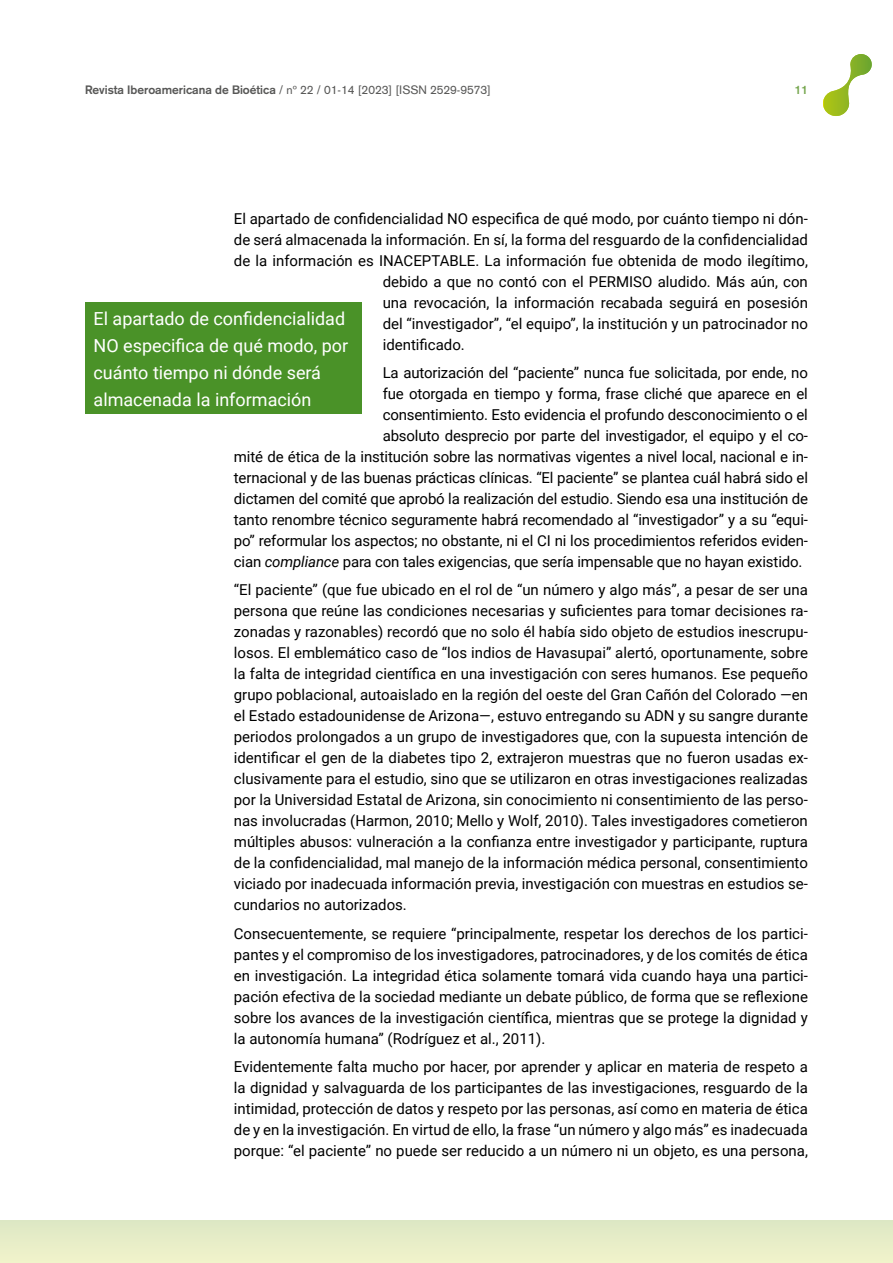
<style>
.page{position:relative;width:893px;height:1263px;background:#fff}
.page>*{position:absolute;margin:0;border:0;box-sizing:border-box;transform-origin:0 0}
.t1{font:18px/27px "Roboto";color:#fff}
.t2{font:15px/21px "Roboto";letter-spacing:-.01em;color:#000;text-align:justify}
.t3{font:12px "Akzidenz Grotesk";color:#575756}
.t4{font:700 12px "Akzidenz Grotesk";color:#74a54c}
.s1{font-weight:700}
.s2{font-style:italic}
</style>
<div class="page">
<div style="left:0;top:1220px;width:893px;height:43px;background:#e7edc8"></div>
<svg style="left:823px;top:54px;width:49px;height:62px"></svg>
<div style="left:85px;top:303px;width:276px;height:111px;background:#4a9228"></div>
<p class="t3" style="left:85px;top:83px;width:407px"><span class="s1">Revista Iberoamericana de Bioética</span> / nº 22 / 01-14 [2023] [ISSN 2529-9573]</p>
<p class="t4" style="left:795px;top:83px;width:15px">11</p>
<p class="t2" style="left:234px;top:207px;width:576px">El apartado de confidencialidad NO especifica de qué modo, por cuánto tiempo ni dón-</p>
<p class="t2" style="left:234px;top:228px;width:576px">de será almacenada la información. En sí, la forma del resguardo de la confidencialidad</p>
<p class="t2" style="left:234px;top:249px;width:576px">de la información es INACEPTABLE. La información fue obtenida de modo ilegítimo,</p>
<p class="t2" style="left:383px;top:270px;width:427px">debido a que no contó con el PERMISO aludido. Más aún, con</p>
<p class="t2" style="left:383px;top:291px;width:427px">una revocación, la información recabada seguirá en posesión</p>
<p class="t2" style="left:383px;top:312px;width:427px">del “investigador”, “el equipo”, la institución y un patrocinador no</p>
<p class="t2" style="left:383px;top:333px;width:84px">identificado.</p>
<p class="t2" style="left:383px;top:362px;width:427px">La autorización del “paciente” nunca fue solicitada, por ende, no</p>
<p class="t2" style="left:383px;top:383px;width:427px">fue otorgada en tiempo y forma, frase cliché que aparece en el</p>
<p class="t2" style="left:383px;top:404px;width:427px">consentimiento. Esto evidencia el profundo desconocimiento o el</p>
<p class="t2" style="left:383px;top:425px;width:427px">absoluto desprecio por parte del investigador, el equipo y el co-</p>
<p class="t2" style="left:234px;top:446px;width:576px">mité de ética de la institución sobre las normativas vigentes a nivel local, nacional e in-</p>
<p class="t2" style="left:234px;top:467px;width:576px">ternacional y de las buenas prácticas clínicas. “El paciente” se plantea cuál habrá sido el</p>
<p class="t2" style="left:234px;top:488px;width:576px">dictamen del comité que aprobó la realización del estudio. Siendo esa una institución de</p>
<p class="t2" style="left:234px;top:509px;width:576px">tanto renombre técnico seguramente habrá recomendado al “investigador” y a su “equi-</p>
<p class="t2" style="left:234px;top:530px;width:576px">po” reformular los aspectos; no obstante, ni el CI ni los procedimientos referidos eviden-</p>
<p class="t2" style="left:234px;top:551px;width:570px">cian <span class="s2">compliance</span> para con tales exigencias, que sería impensable que no hayan existido.</p>
<p class="t2" style="left:234px;top:579px;width:576px">“El paciente” (que fue ubicado en el rol de “un número y algo más”, a pesar de ser una persona que reúne las condiciones necesarias y suficientes para tomar decisiones ra&shy;zonadas y razonables) recordó que no solo él había sido objeto de estudios inescrupu&shy;losos. El emblemático caso de “los indios de Havasupai” alertó, oportunamente, sobre la falta de integridad científica en una investigación con seres humanos. Ese pequeño grupo poblacional, autoaislado en la región del oeste del Gran Cañón del Colorado —en el Estado estadounidense de Arizona—, estuvo entregando su ADN y su sangre durante periodos prolongados a un grupo de investigadores que, con la supuesta intención de identificar el gen de la diabetes tipo 2, extrajeron muestras que no fueron usadas ex&shy;clusivamente para el estudio, sino que se utilizaron en otras investigaciones realizadas por la Universidad Estatal de Arizona, sin conocimiento ni consentimiento de las perso&shy;nas involucradas (Harmon, 2010; Mello y Wolf, 2010). Tales investigadores cometieron múltiples abusos: vulneración a la confianza entre investigador y participante, ruptura de la confidencialidad, mal manejo de la información médica personal, consentimiento viciado por inadecuada información previa, investigación con muestras en estudios se&shy;cundarios no autorizados.</p>
<p class="t2" style="left:234px;top:922px;width:576px">Consecuentemente, se requiere “principalmente, respetar los derechos de los partici&shy;pantes y el compromiso de los investigadores, patrocinadores, y de los comités de ética en investigación. La integridad ética solamente tomará vida cuando haya una partici&shy;pación efectiva de la sociedad mediante un debate público, de forma que se reflexione sobre los avances de la investigación científica, mientras que se protege la dignidad y la autonomía humana” (Rodríguez et al., 2011).</p>
<p class="t2" style="left:234px;top:1055px;width:576px">Evidentemente falta mucho por hacer, por aprender y aplicar en materia de respeto a la dignidad y salvaguarda de los participantes de las investigaciones, resguardo de la intimidad, protección de datos y respeto por las personas, así como en materia de ética de y en la investigación. En virtud de ello, la frase “un número y algo más” es inadecuada porque: “el paciente” no puede ser reducido a un número ni un objeto, es una persona,</p>
<p class="t1" style="left:94px;top:304px;width:256px">El apartado de confidencialidad<br>NO especifica de qué modo, por cuánto tiempo ni dónde será almacenada la información</p>
</div>
